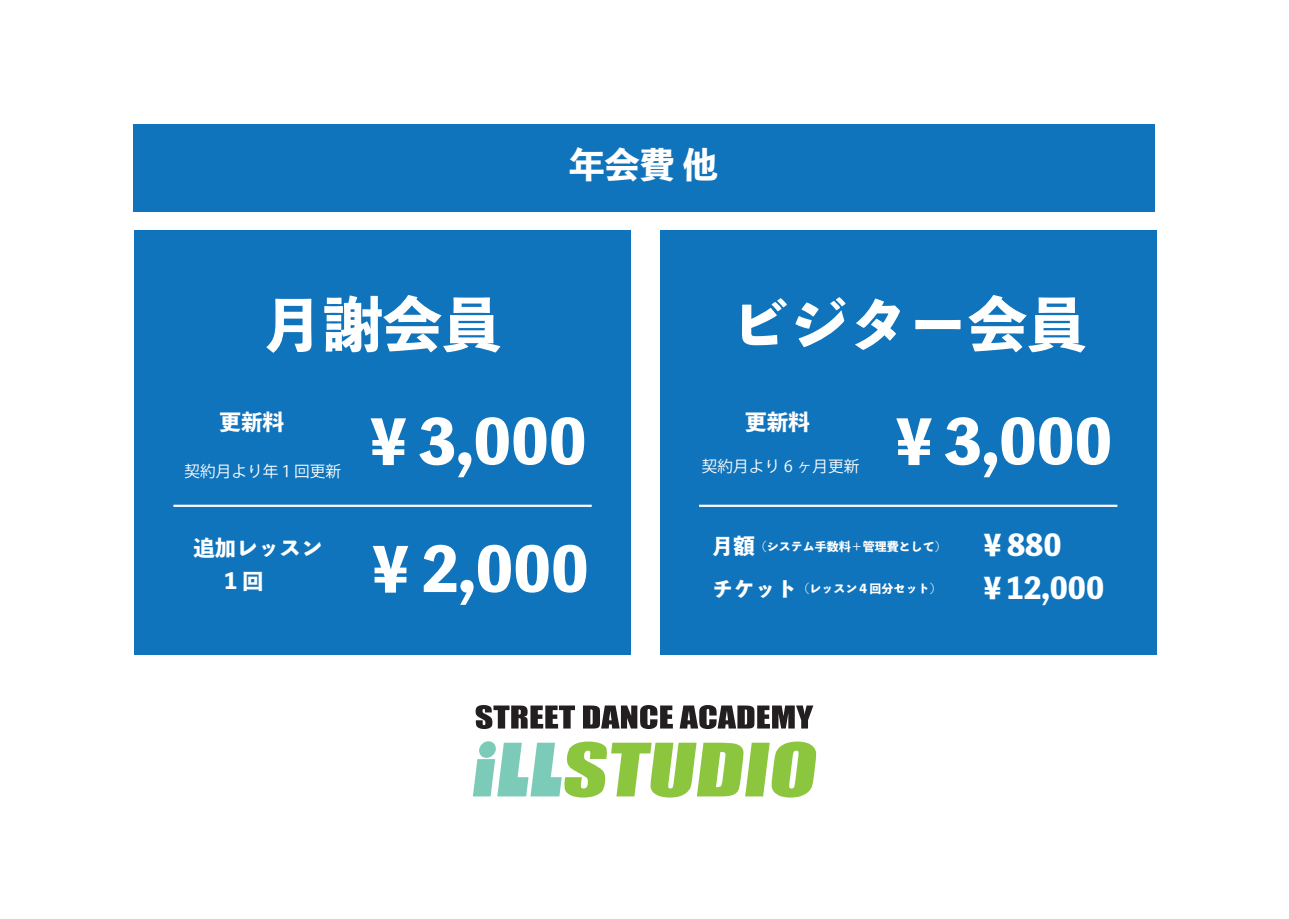
<style>
.page{position:relative;width:1289px;height:919px;background:#fff}
.page>*{position:absolute;margin:0;border:0;box-sizing:border-box;transform-origin:0 0}
.t1{font:59.85px/127.5px "Toppan Bunkyu Midashi Go Std N EB";color:#fff}
.t2{font:59.4px "Toppan Bunkyu Midashi Go Std N EB";color:#fff}
.t3{font:35.25px "Toppan Bunkyu Midashi Go Std N EB";color:#fff}
.t4{font:28.8px/42.8px "Toppan Bunkyu Midashi Go Std N EB";color:#fff}
.t5{font:21.6px/33px "Toppan Bunkyu Midashi Go Std N EB";color:#fff}
.t6{font:15.6px "Koz Go Pr 6 N";color:#fff}
.t7{font:12px "Toppan Bunkyu Midashi Go Std N EB";color:#fff}
.s1{font-size:21.3px}
</style>
<div class="page">
<div style="left:133px;top:124px;width:1021px;height:87px;background:#1074bc"></div>
<div style="left:134px;top:231px;width:496px;height:424px;background:#1074bc"></div>
<hr style="left:173px;top:504px;width:418px;height:3px;background:#fff">
<div style="left:660px;top:231px;width:496px;height:424px;background:#1074bc"></div>
<hr style="left:699px;top:504px;width:418px;height:3px;background:#fff">
<svg style="left:473px;top:741px;width:343px;height:56px"></svg>
<svg style="left:475px;top:705px;width:100px;height:24px"></svg>
<svg style="left:583px;top:705px;width:90px;height:24px"></svg>
<svg style="left:679px;top:705px;width:134px;height:24px"></svg>
<h2 class="t2" style="left:264px;top:278px;width:239px">月謝会員</h2>
<h3 class="t3" style="left:569px;top:137px;width:150px">年会費 他</h3>
<h2 class="t2" style="left:730px;top:278px;width:358px">ビジター会員</h2>
<h3 class="t5" style="left:219px;top:404px;width:66px">更新料</h3>
<h3 class="t5" style="left:745px;top:404px;width:66px">更新料</h3>
<h1 class="t1" style="left:358px;top:375px;width:232px">￥3,000￥2,000</h1>
<h1 class="t1" style="left:884px;top:375px;width:230px">￥3,000</h1>
<h3 class="t6" style="left:184px;top:462px;width:158px">契約月より年１回更新</h3>
<h3 class="t6" style="left:702px;top:457px;width:159px">契約月より 6 ヶ月更新</h3>
<h3 class="t4" style="left:978px;top:522px;width:128px">￥880￥12,000</h3>
<p class="t7" style="left:712px;top:536px;width:236px"><span class="s1">月額</span>（システム手数料＋管理費として）</p>
<p class="t7" style="left:712px;top:579px;width:231px"><span class="s1">チケット</span>（レッスン４回分セット）</p>
<h3 class="t5" style="left:225px;top:530px;width:99px;text-indent:-31px">追加レッスン<br>1回</h3>
</div>
